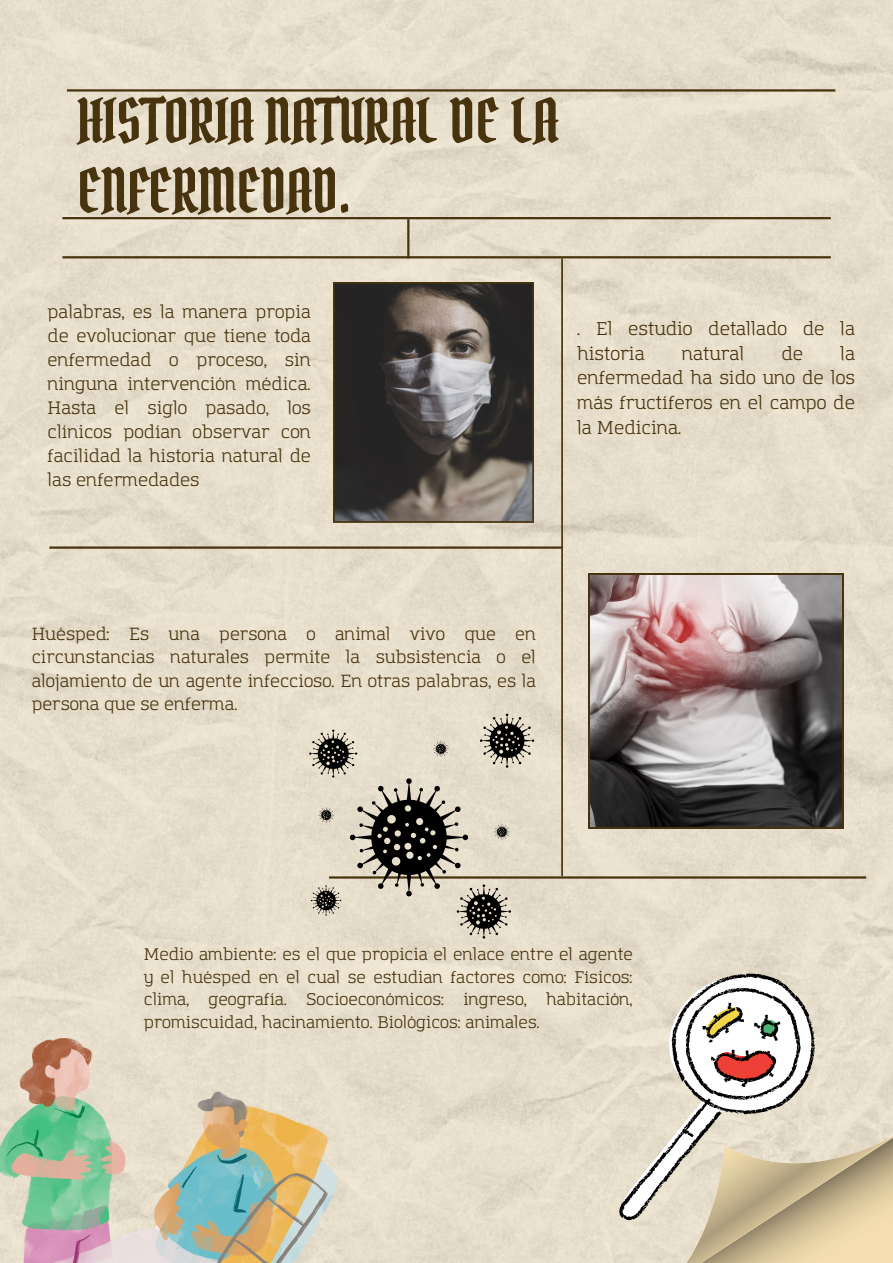
<style>
.page{position:relative;width:893px;height:1263px;background:#fff}
.page>*{position:absolute;margin:0;border:0;box-sizing:border-box;transform-origin:0 0}
.t1{font:59.85px/69.8px "Pirata One";color:#47330e}
.t2{font:18.15px/24.7px "Amazing Grotesk";color:#47330e}
.t3{font:17.7px/24.1px "Amazing Grotesk";color:#47330e;text-align:justify}
.t4{font:17.33px/23.5px "Amazing Grotesk";color:#47330e;text-align:justify}
.t5{font:16.5px/22.5px "Amazing Grotesk";color:#47330e;text-align:justify}
</style>
<div class="page">
<img style="left:0;top:0;width:893px;height:1263px">
<svg style="left:672px;top:1126px;width:221px;height:137px;background:#d2c29e"></svg>
<hr style="left:67px;top:89px;width:768px;height:3px;background:#47330e">
<hr style="left:62px;top:217px;width:769px;height:2px;background:#47330e">
<hr style="left:62px;top:256px;width:769px;height:2px;background:#47330e">
<hr style="left:407px;top:219px;width:2px;height:39px;background:#47330e">
<svg style="left:333px;top:282px;width:201px;height:241px;background:#504c48"></svg>
<hr style="left:561px;top:258px;width:2px;height:618px;background:#47330e">
<hr style="left:49px;top:546px;width:514px;height:3px;background:#47330e">
<div style="left:588px;top:573px;width:256px;height:255px;background:linear-gradient(to bottom,#47330e,#47330e)"></div>
<img style="left:590px;top:575px;width:251px;height:251px">
<hr style="left:329px;top:876px;width:537px;height:2px;background:#47330e">
<img style="left:0;top:1039px;width:336px;height:224px">
<svg style="left:309px;top:713px;width:225px;height:225px;background:#bdb5a6"></svg>
<svg style="left:619px;top:973px;width:196px;height:247px"></svg>
<h1 class="t1" style="left:77px;top:86px;width:483px">HISTORIA NATURAL DE LA<br>ENFERMEDAD.</h1>
<p class="t3" style="left:48px;top:301px;width:265px">palabras, es la manera propia de evolucionar que tiene toda enfermedad o proceso, sin ninguna intervención médica.<br>Hasta el siglo pasado, los clínicos podían observar con facilidad la historia natural de las enfermedades</p>
<p class="t2" style="left:577px;top:318px;width:279px">. El estudio detallado de la historia</p>
<p class="t2" style="left:577px;top:342px;width:279px;text-align:justify;text-indent:263px">la enfermedad ha sido uno de los más fructíferos en el campo de la Medicina.</p>
<p class="t2" style="left:681px;top:342px;width:64px">natural</p>
<p class="t2" style="left:781px;top:342px;width:23px">de</p>
<p class="t4" style="left:32px;top:623px;width:506px">Huésped: Es una persona o animal vivo que en circunstancias naturales permite la subsistencia o el alojamiento de un agente infeccioso. En otras palabras, es la persona que se enferma.</p>
<p class="t5" style="left:144px;top:944px;width:490px">Medio ambiente: es el que propicia el enlace entre el agente y el huésped en el cual se estudian factores como: Físicos: clima, geografía. Socioeconómicos: ingreso, habitación, promiscuidad, hacinamiento. Biológicos: animales.</p>
</div>
